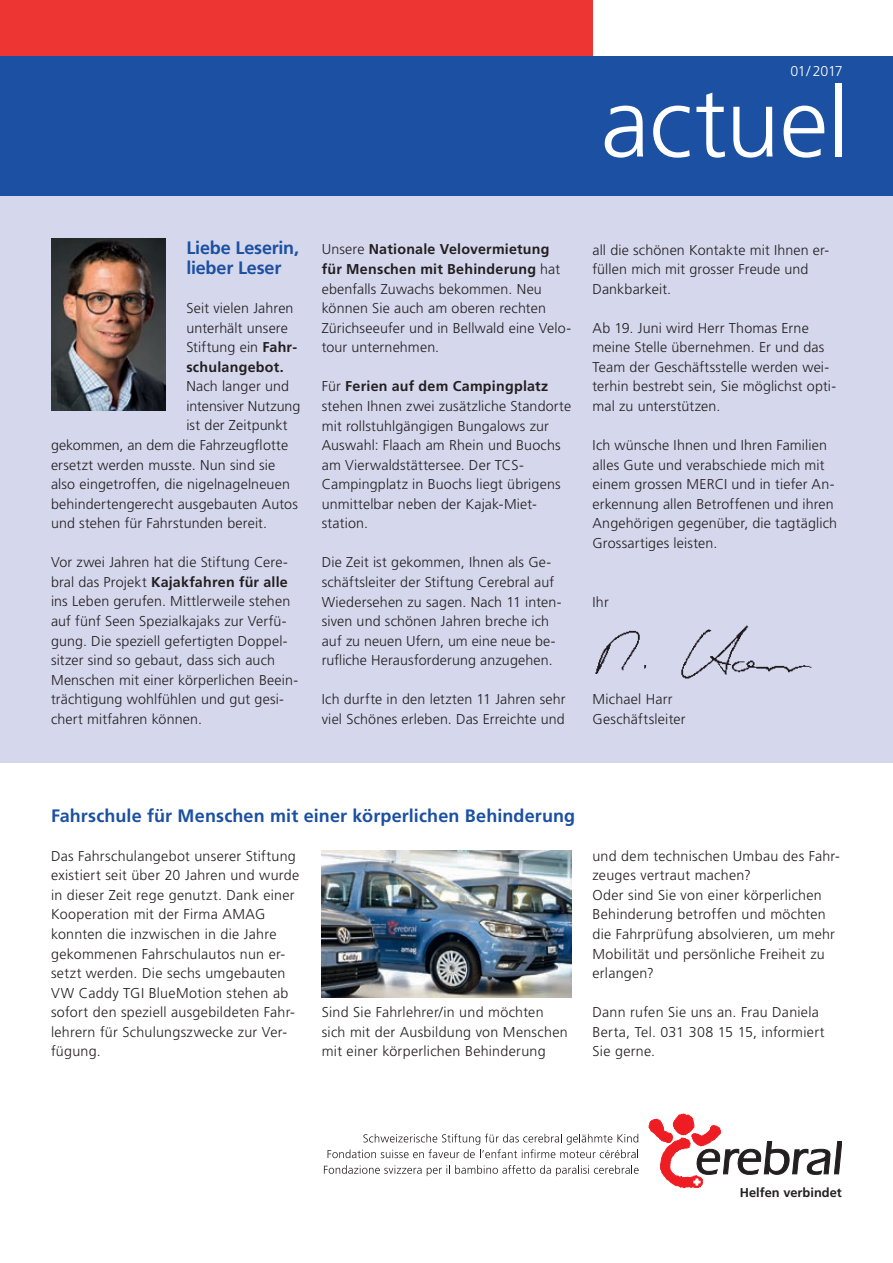
<style>
.page{position:relative;width:893px;height:1263px;background:#fff}
.page>*{position:absolute;margin:0;border:0;box-sizing:border-box;transform-origin:0 0}
.t1{font:300 97.5px "Frutiger LT Std";letter-spacing:-.005em;color:#fff}
.t2{font:700 18px/19.5px "Frutiger LT Std";letter-spacing:.005em;color:#1b50a2}
.t3{font:300 14.25px/19.5px "Frutiger LT Std";letter-spacing:.01em;color:#231f20}
.t4{font:300 14.25px "Frutiger LT Std";letter-spacing:-.035em;color:#fff}
.t5{font:700 12.9px "Frutiger";color:#231f20}
.s1{font-weight:700}
</style>
<div class="page">
<div style="left:0;top:193px;width:893px;height:570px;background:#d5d7ec"></div>
<div style="left:0;top:0;width:592px;height:70px;background:#ed3534"></div>
<div style="left:0;top:56px;width:893px;height:140px;background:#1b50a2"></div>
<img style="left:51px;top:238px;width:114px;height:173px">
<svg style="left:649px;top:1114px;width:193px;height:74px"></svg>
<svg style="left:328px;top:1134px;width:310px;height:24px"></svg>
<svg style="left:324px;top:1165px;width:315px;height:11px"></svg>
<img style="left:595px;top:625px;width:217px;height:54px">
<img style="left:322px;top:850px;width:249px;height:148px">
<p class="t4" style="left:790px;top:63px;width:54px">01/ 2017</p>
<h1 class="t1" style="left:601px;top:68px;width:250px">actuel</h1>
<p class="t2" style="left:186px;top:238px;width:114px">Liebe Leserin, lieber Leser</p>
<p class="t3" style="left:186px;top:298px;width:112px">Seit vielen Jahren unterhält unsere<br>Stiftung ein <span class="s1">Fahr&shy;schulangebot.</span></p>
<p class="t3" style="left:186px;top:377px;width:104px">Nach langer und</p>
<p class="t3" style="left:186px;top:396px;width:115px">intensiver Nutzung</p>
<p class="t3" style="left:186px;top:416px;width:103px">ist der Zeitpunkt</p>
<p class="t3" style="left:51px;top:435px;width:239px">gekommen, an dem die Fahrzeugflotte</p>
<p class="t3" style="left:51px;top:455px;width:226px">ersetzt werden musste. Nun sind sie</p>
<p class="t3" style="left:51px;top:475px;width:240px">also eingetroffen, die nigelnagelneuen</p>
<p class="t3" style="left:51px;top:494px;width:248px">behindertengerecht ausgebauten Autos</p>
<p class="t3" style="left:51px;top:514px;width:218px">und stehen für Fahrstunden bereit.</p>
<p class="t3" style="left:51px;top:553px;width:249px">Vor zwei Jahren hat die Stiftung Cere&shy;bral das Projekt <span class="s1">Kajakfahren für alle </span>ins Leben gerufen. Mittlerweile stehen auf fünf Seen Spezialkajaks zur Verfü&shy;gung. Die speziell gefertigten Doppel&shy;sitzer sind so gebaut, dass sich auch Menschen mit einer körperlichen Beein&shy;trächtigung wohlfühlen und gut gesi&shy;chert mitfahren können.</p>
<p class="t3" style="left:322px;top:240px;width:251px">Unsere <span class="s1">Nationale Velovermietung für Menschen mit Behinderung</span> hat ebenfalls Zuwachs bekommen. Neu können Sie auch am oberen rechten<br>Zürichseeufer und in Bellwald eine Velo&shy;tour unternehmen.</p>
<p class="t3" style="left:322px;top:377px;width:251px">Für <span class="s1">Ferien auf dem Campingplatz </span>stehen Ihnen zwei zusätzliche Standorte mit rollstuhlgängigen Bungalows zur<br>Auswahl: Flaach am Rhein und Buochs am Vierwaldstättersee. Der TCS-<br>Campingplatz in Buochs liegt übrigens unmittelbar neben der Kajak-Miet&shy;station.</p>
<p class="t3" style="left:322px;top:553px;width:240px">Die Zeit ist gekommen, Ihnen als Ge&shy;schäftsleiter der Stiftung Cerebral auf Wiedersehen zu sagen. Nach 11 inten&shy;siven und schönen Jahren breche ich auf zu neuen Ufern, um eine neue be&shy;rufliche Herausforderung anzugehen.</p>
<p class="t3" style="left:322px;top:690px;width:245px">Ich durfte in den letzten 11 Jahren sehr viel Schönes erleben. Das Erreichte und</p>
<p class="t3" style="left:592px;top:240px;width:238px">all die schönen Kontakte mit Ihnen er&shy;füllen mich mit grosser Freude und<br>Dankbarkeit.</p>
<p class="t3" style="left:592px;top:318px;width:245px">Ab 19. Juni wird Herr Thomas Erne meine Stelle übernehmen. Er und das Team der Geschäftsstelle werden wei&shy;terhin bestrebt sein, Sie möglichst opti&shy;mal zu unterstützen.</p>
<p class="t3" style="left:592px;top:436px;width:246px">Ich wünsche Ihnen und Ihren Familien alles Gute und verabschiede mich mit einem grossen MERCI und in tiefer An&shy;erkennung allen Betroffenen und ihren Angehörigen gegenüber, die tagtäglich Grossartiges leisten.</p>
<p class="t3" style="left:592px;top:592px;width:18px">Ihr</p>
<p class="t3" style="left:592px;top:690px;width:95px">Michael Harr<br>Geschäftsleiter</p>
<p class="t2" style="left:51px;top:806px;width:526px">Fahrschule für Menschen mit einer körperlichen Behinderung</p>
<p class="t3" style="left:51px;top:846px;width:250px">Das Fahrschulangebot unserer Stiftung existiert seit über 20 Jahren und wurde in dieser Zeit rege genutzt. Dank einer Kooperation mit der Firma AMAG konnten die inzwischen in die Jahre gekommenen Fahrschulautos nun er&shy;setzt werden. Die sechs umgebauten VW Caddy TGI BlueMotion stehen ab sofort den speziell ausgebildeten Fahr&shy;lehrern für Schulungszwecke zur Ver&shy;fügung.</p>
<p class="t3" style="left:322px;top:1003px;width:247px">Sind Sie Fahrlehrer/in und möchten sich mit der Ausbildung von Menschen mit einer körperlichen Behinderung</p>
<p class="t3" style="left:592px;top:846px;width:249px">und dem technischen Umbau des Fahr&shy;zeuges vertraut machen?<br>Oder sind Sie von einer körperlichen<br>Behinderung betroffen und möchten die Fahrprüfung absolvieren, um mehr<br>Mobilität und persönliche Freiheit zu erlangen?</p>
<p class="t3" style="left:592px;top:1003px;width:234px">Dann rufen Sie uns an. Frau Daniela<br>Berta, Tel. 031 308 15 15, informiert<br>Sie gerne.</p>
<p class="t5" style="left:740px;top:1185px;width:103px">Helfen verbindet</p>
</div>
